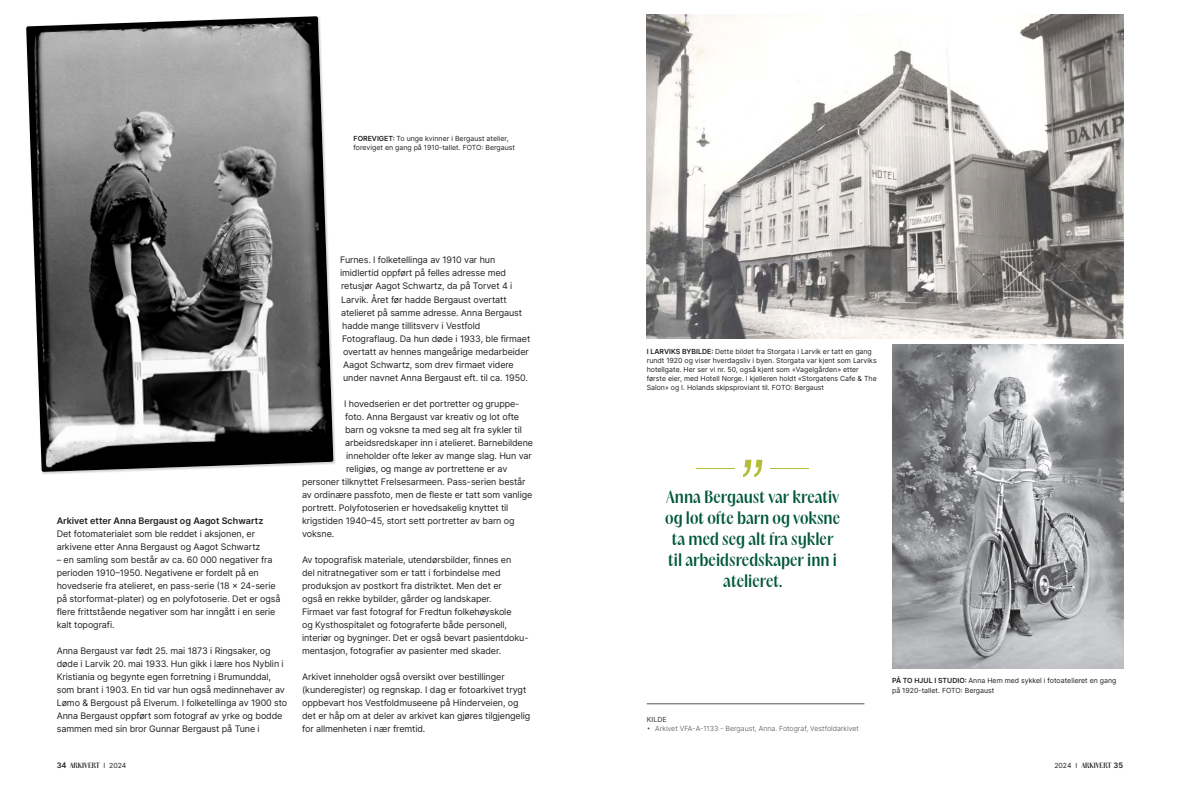
<style>
.page{position:relative;width:1180px;height:789px;background:#fff}
.page>*{position:absolute;margin:0;border:0;box-sizing:border-box;transform-origin:0 0}
.Sitat{font:600 16px/21px "PP Acma";color:#01573c;text-align:center}
.t1{font:9px/13px "Inter";letter-spacing:-.01em;color:#231f20}
.Subheading{font:600 9px "Inter";color:#231f20}
.Bildetekst{font:7px/9px "Inter";color:#231f20}
.Brødtekst{font:300 7px "Inter";color:#4d5156}
.t2{font:600 7px "PP Acma";letter-spacing:.005em;color:#231f20}
.Brødtekst-2{font:500 7px "Inter";letter-spacing:.01em;color:#4d5156}
.s1{font-weight:600}
.s2{font-family:"Inter";font-size:7.5px}
.s3{font-family:"Inter";font-weight:400}
</style>
<div class="page">
<hr style="left:646px;top:703px;width:218px;height:1px;background:#4d5156">
<img style="left:646px;top:14px;width:477px;height:324px">
<img style="left:892px;top:344px;width:231px;height:323px">
<img style="left:26px;top:16px;width:307px;height:455px">
<svg style="left:743px;top:459px;width:19px;height:18px"></svg>
<hr style="left:770px;top:468px;width:38px;height:1px;background:#b2be36">
<hr style="left:696px;top:468px;width:39px;height:1px;background:#b2be36">
<p class="Bildetekst" style="left:353px;top:133px;width:163px"><span class="s1">FOREVIGET:</span> To unge kvinner i Bergaust atelier, foreviget en gang på 1910-tallet. FOTO: Bergaust</p>
<p class="Subheading" style="left:57px;top:514px;width:208px">Arkivet etter Anna Bergaust og Aagot Schwartz</p>
<p class="t1" style="left:57px;top:526px;width:205px">Det fotomaterialet som ble reddet i aksjonen, er arkivene etter Anna Bergaust og Aagot Schwartz</p>
<p class="t1" style="left:57px;top:552px;width:225px">– en samling som består av ca. 60 000 negativer fra perioden 1910–1950. Negativene er fordelt på en hovedserie fra atelieret, en pass-serie (18 x 24-serie på storformat-plater) og en polyfotoserie. Det er også flere frittstående negativer som har inngått i en serie kalt topografi.</p>
<p class="t1" style="left:57px;top:643px;width:232px">Anna Bergaust var født 25. mai 1873 i Ringsaker, og døde i Larvik 20. mai 1933. Hun gikk i lære hos Nyblin i Kristiania og begynte egen forretning i Brumunddal, som brant i 1903. En tid var hun også medinnehaver av Lømo &amp; Bergoust på Elverum. I folketellinga av 1900 sto Anna Bergaust oppført som fotograf av yrke og bodde sammen med sin bror Gunnar Bergaust på Tune i</p>
<p class="t1" style="left:340px;top:253px;width:157px">Furnes. I folketellinga av 1910 var hun</p>
<p class="t1" style="left:340px;top:266px;width:167px">imidlertid oppført på felles adresse med</p>
<p class="t1" style="left:341px;top:279px;width:173px">retusjør Aagot Schwartz, da på Torvet 4 i</p>
<p class="t1" style="left:341px;top:292px;width:167px">Larvik. Året før hadde Bergaust overtatt</p>
<p class="t1" style="left:341px;top:305px;width:182px">atelieret på samme adresse. Anna Bergaust</p>
<p class="t1" style="left:342px;top:318px;width:140px">hadde mange tillitsverv i Vestfold</p>
<p class="t1" style="left:342px;top:331px;width:190px">Fotograflaug. Da hun døde i 1933, ble firmaet</p>
<p class="t1" style="left:343px;top:344px;width:187px">overtatt av hennes mangeårige medarbeider</p>
<p class="t1" style="left:343px;top:357px;width:172px">Aagot Schwartz, som drev firmaet videre</p>
<p class="t1" style="left:343px;top:370px;width:186px">under navnet Anna Bergaust eft. til ca. 1950.</p>
<p class="t1" style="left:344px;top:396px;width:175px">I hovedserien er det portretter og gruppe-</p>
<p class="t1" style="left:345px;top:409px;width:175px">foto. Anna Bergaust var kreativ og lot ofte</p>
<p class="t1" style="left:345px;top:422px;width:178px">barn og voksne ta med seg alt fra sykler til</p>
<p class="t1" style="left:345px;top:435px;width:189px">arbeidsredskaper inn i atelieret. Barnebildene</p>
<p class="t1" style="left:346px;top:448px;width:187px">inneholder ofte leker av mange slag. Hun var</p>
<p class="t1" style="left:346px;top:461px;width:163px">religiøs, og mange av portrettene er av</p>
<p class="t1" style="left:302px;top:474px;width:225px">personer tilknyttet Frelsesarmeen. Pass-serien består</p>
<p class="t1" style="left:302px;top:487px;width:232px">av ordinære passfoto, men de fleste er tatt som vanlige</p>
<p class="t1" style="left:302px;top:500px;width:208px">portrett. Polyfotoserien er hovedsakelig knyttet til</p>
<p class="t1" style="left:302px;top:513px;width:214px">krigstiden 1940–45, stort sett portretter av barn og</p>
<p class="t1" style="left:302px;top:526px;width:34px">voksne.</p>
<p class="t1" style="left:302px;top:552px;width:227px">Av topografisk materiale, utendørsbilder, finnes en<br>del nitratnegativer som er tatt i forbindelse med produksjon av postkort fra distriktet. Men det er<br>også en rekke bybilder, gårder og landskaper.<br>Firmaet var fast fotograf for Fredtun folkehøyskole<br>og Kysthospitalet og fotograferte både personell, interiør og bygninger. Det er også bevart pasientdoku&shy;mentasjon, fotografier av pasienter med skader.</p>
<p class="t1" style="left:302px;top:669px;width:230px">Arkivet inneholder også oversikt over bestillinger (kunderegister) og regnskap. I dag er fotoarkivet trygt oppbevart hos Vestfoldmuseene på Hinderveien, og det er håp om at deler av arkivet kan gjøres tilgjengelig for allmenheten i nær fremtid.</p>
<p class="Bildetekst" style="left:646px;top:346px;width:231px"><span class="s1">I LARVIKS BYBILDE:</span> Dette bildet fra Storgata i Larvik er tatt en gang rundt 1920 og viser hverdagsliv i byen. Storgata var kjent som Larviks hotellgate. Her ser vi nr. 50, også kjent som «Vagelgården» etter første eier, med Hotell Norge. I kjelleren holdt «Storgatens Cafe &amp; The Salon» og I. Holands skipsproviant til. FOTO: Bergaust</p>
<p class="Sitat" style="left:665px;top:486px;width:176px">Anna Bergaust var kreativ og lot ofte barn og voksne ta med seg alt fra sykler til arbeidsredskaper inn i atelieret.</p>
<p class="Brødtekst-2" style="left:646px;top:714px;width:22px">KILDE</p>
<p class="Brødtekst" style="left:646px;top:723px;width:214px">• Arkivet VFA-A-1133 - Bergaust, Anna. Fotograf, Vestfoldarkivet</p>
<p class="Bildetekst" style="left:891px;top:675px;width:226px"><span class="s1">PÅ TO HJUL I STUDIO:</span> Anna Hem med sykkel i fotoatelieret en gang på 1920-tallet. FOTO: Bergaust</p>
<p class="t2" style="left:57px;top:760px;width:71px"><span class="s2">34</span> ARKIVERT <span class="s3">I 2024</span></p>
<p class="t2" style="left:1054px;top:760px;width:70px"><span class="s3">2024 I</span> ARKIVERT <span class="s2">35</span></p>
</div>
